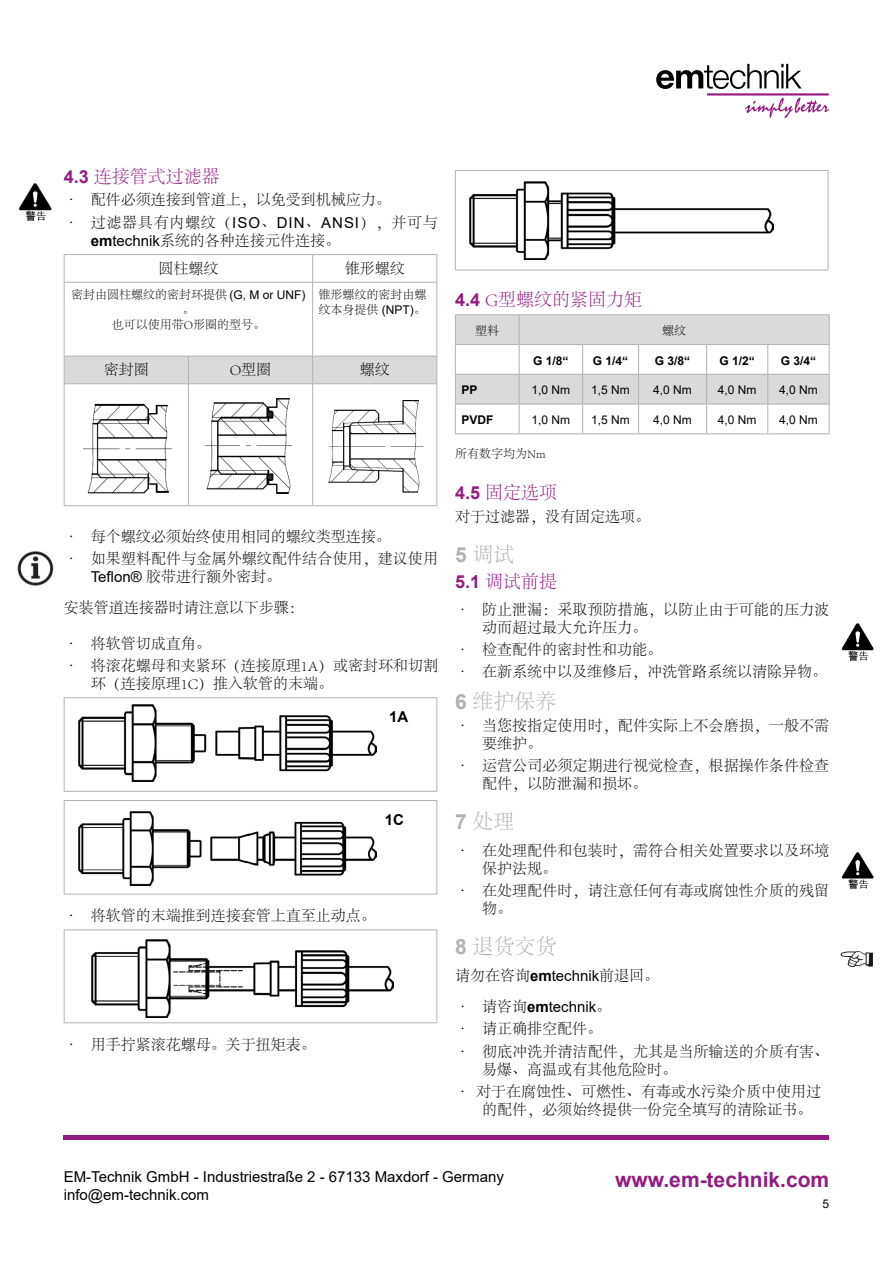
<style>
.page{position:relative;width:893px;height:1263px;background:#fff}
.page>*{position:absolute;margin:0;border:0;box-sizing:border-box;transform-origin:0 0}
.t1{font:700 21px "Arial";color:#921c81}
.t2{font:300 21px "Adobe Song Std";color:#b3b2b2}
.t3{font:300 18px "Adobe Song Std";color:#941c81}
.t4{font:300 15px/18px "Adobe Song Std";color:#000}
.t5{font:15px/18px "Arial";color:#000}
.t6{font:700 15px "Arial";color:#000}
.t7{font:300 12px/15px "Adobe Song Std";color:#000;text-align:center}
.t8{font:12px "Arial";color:#000}
.t9{font:700 12px "Arial";color:#000}
.s1{font-family:"Arial";font-weight:700}
.s2{font-family:"Arial";font-weight:400}
.s3{font-family:"Adobe Song Std";font-weight:300}
.s4{font-weight:700}
</style>
<div class="page">
<svg style="left:656px;top:64px;width:173px;height:54px"></svg>
<div style="left:64px;top:1135px;width:765px;height:5px;background:#941c81"></div>
<hr style="left:64px;top:254px;width:124px;height:1px;background:#b3b2b2">
<svg style="left:64px;top:255px;width:1px;height:27px"></svg>
<hr style="left:188px;top:254px;width:125px;height:1px;background:#b3b2b2">
<hr style="left:313px;top:254px;width:124px;height:1px;background:#b3b2b2">
<svg style="left:312px;top:255px;width:1px;height:27px"></svg>
<svg style="left:436px;top:255px;width:1px;height:27px"></svg>
<hr style="left:64px;top:282px;width:124px;height:1px;background:#b3b2b2">
<hr style="left:64px;top:283px;width:1px;height:73px;background:#b3b2b2">
<hr style="left:188px;top:282px;width:125px;height:1px;background:#b3b2b2">
<hr style="left:313px;top:282px;width:124px;height:1px;background:#b3b2b2">
<hr style="left:312px;top:283px;width:1px;height:73px;background:#b3b2b2">
<hr style="left:436px;top:283px;width:1px;height:73px;background:#b3b2b2">
<div style="left:64px;top:356px;width:373px;height:27px;background:#dadada"></div>
<hr style="left:64px;top:383px;width:124px;height:1px;background:#b3b2b2">
<hr style="left:64px;top:384px;width:1px;height:121px;background:#b3b2b2">
<hr style="left:188px;top:383px;width:125px;height:1px;background:#b3b2b2">
<hr style="left:188px;top:384px;width:1px;height:121px;background:#b3b2b2">
<hr style="left:313px;top:383px;width:124px;height:1px;background:#b3b2b2">
<hr style="left:312px;top:384px;width:1px;height:121px;background:#b3b2b2">
<hr style="left:436px;top:384px;width:1px;height:121px;background:#b3b2b2">
<hr style="left:64px;top:505px;width:124px;height:1px;background:#b3b2b2">
<hr style="left:188px;top:505px;width:125px;height:1px;background:#b3b2b2">
<hr style="left:313px;top:505px;width:124px;height:1px;background:#b3b2b2">
<img style="left:83px;top:403px;width:90px;height:91px">
<img style="left:204px;top:398px;width:89px;height:96px">
<img style="left:328px;top:400px;width:96px;height:93px">
<hr style="left:64px;top:697px;width:373px;height:1px;background:#b3b2b2">
<hr style="left:64px;top:698px;width:1px;height:93px;background:#b3b2b2">
<hr style="left:436px;top:698px;width:1px;height:93px;background:#b3b2b2">
<hr style="left:64px;top:791px;width:373px;height:1px;background:#b3b2b2">
<img style="left:79px;top:705px;width:297px;height:77px">
<hr style="left:64px;top:800px;width:373px;height:1px;background:#b3b2b2">
<hr style="left:64px;top:801px;width:1px;height:93px;background:#b3b2b2">
<hr style="left:436px;top:801px;width:1px;height:93px;background:#b3b2b2">
<hr style="left:64px;top:894px;width:373px;height:1px;background:#b3b2b2">
<img style="left:79px;top:811px;width:297px;height:74px">
<hr style="left:64px;top:929px;width:373px;height:1px;background:#b3b2b2">
<hr style="left:64px;top:930px;width:1px;height:92px;background:#b3b2b2">
<hr style="left:436px;top:930px;width:1px;height:92px;background:#b3b2b2">
<hr style="left:64px;top:1022px;width:373px;height:1px;background:#b3b2b2">
<img style="left:92px;top:939px;width:302px;height:78px">
<hr style="left:455px;top:170px;width:373px;height:1px;background:#b3b2b2">
<hr style="left:455px;top:171px;width:1px;height:99px;background:#b3b2b2">
<hr style="left:828px;top:171px;width:1px;height:99px;background:#b3b2b2">
<hr style="left:455px;top:270px;width:373px;height:1px;background:#b3b2b2">
<img style="left:470px;top:181px;width:304px;height:79px">
<hr style="left:455px;top:433px;width:64px;height:1px;background:#b3b2b2">
<hr style="left:519px;top:433px;width:64px;height:1px;background:#b3b2b2">
<hr style="left:583px;top:433px;width:56px;height:1px;background:#b3b2b2">
<hr style="left:639px;top:433px;width:68px;height:1px;background:#b3b2b2">
<hr style="left:707px;top:433px;width:61px;height:1px;background:#b3b2b2">
<hr style="left:768px;top:433px;width:62px;height:1px;background:#b3b2b2">
<hr style="left:455px;top:314px;width:64px;height:1px;background:#b3b2b2">
<hr style="left:519px;top:314px;width:64px;height:1px;background:#b3b2b2">
<hr style="left:583px;top:314px;width:56px;height:1px;background:#b3b2b2">
<hr style="left:639px;top:314px;width:68px;height:1px;background:#b3b2b2">
<hr style="left:707px;top:314px;width:61px;height:1px;background:#b3b2b2">
<hr style="left:768px;top:314px;width:62px;height:1px;background:#b3b2b2">
<svg style="left:455px;top:315px;width:375px;height:118px"></svg>
<img style="left:841px;top:623px;width:33px;height:38px">
<img style="left:18px;top:183px;width:34px;height:38px">
<img style="left:17px;top:551px;width:37px;height:35px">
<img style="left:840px;top:951px;width:33px;height:16px">
<img style="left:841px;top:852px;width:33px;height:37px">
<p class="t3" style="left:64px;top:167px;width:158px"><span class="s1">4.3</span> 连接管式过滤器</p>
<p class="t4" style="left:64px;top:192px;width:329px">• 配件必须连接到管道上，以免受到机械应力。</p>
<p class="t4" style="left:91px;top:214px;width:349px;text-indent:-27px">• 过滤器具有内螺纹（<span class="s2">ISO</span>、<span class="s2">DIN</span>、<span class="s2">ANSI</span>），并可与<span class="s1">em</span><span class="s2">technik</span>系统的各种连接元件连接。</p>
<p class="t4" style="left:158px;top:260px;width:61px">圆柱螺纹</p>
<p class="t4" style="left:345px;top:260px;width:61px">锥形螺纹</p>
<p class="t7" style="left:71px;top:287px;width:236px">密封由圆柱螺纹的密封环提供 <span class="s2">(G, M or UNF)</span>。<br>也可以使用带O形圈的型号。</p>
<p class="t7" style="left:319px;top:287px;width:109px;text-align:left">锥形螺纹的密封由螺纹本身提供 <span class="s2">(NPT)</span>。</p>
<p class="t4" style="left:104px;top:361px;width:46px">密封圈</p>
<p class="t4" style="left:230px;top:361px;width:43px">O型圈</p>
<p class="t4" style="left:360px;top:361px;width:32px">螺纹</p>
<p class="t4" style="left:64px;top:528px;width:329px">• 每个螺纹必须始终使用相同的螺纹类型连接。</p>
<p class="t4" style="left:91px;top:550px;width:349px;text-indent:-27px">• 如果塑料配件与金属外螺纹配件结合使用，建议使用<br><span class="s2">Teflon®</span> 胶带进行额外密封。</p>
<p class="t4" style="left:64px;top:599px;width:241px">安装管道连接器时请注意以下步骤：</p>
<p class="t4" style="left:64px;top:635px;width:148px">• 将软管切成直角。</p>
<p class="t4" style="left:91px;top:657px;width:349px;text-indent:-27px">• 将滚花螺母和夹紧环（连接原理1A）或密封环和切割环（连接原理1C）推入软管的末端。</p>
<p class="t6" style="left:389px;top:706px;width:21px">1A</p>
<p class="t6" style="left:385px;top:809px;width:21px">1C</p>
<p class="t4" style="left:64px;top:907px;width:313px">• 将软管的末端推到连接套管上直至止动点。</p>
<p class="t4" style="left:64px;top:1036px;width:253px">• 用手拧紧滚花螺母。关于扭矩表。</p>
<p class="t3" style="left:455px;top:290px;width:189px"><span class="s1">4.4</span> G型螺纹的紧固力矩</p>
<p class="t7" style="left:475px;top:324px;width:25px">塑料</p>
<p class="t7" style="left:662px;top:324px;width:25px">螺纹</p>
<p class="t9" style="left:533px;top:352px;width:37px">G 1/8“</p>
<p class="t9" style="left:593px;top:352px;width:37px">G 1/4“</p>
<p class="t9" style="left:655px;top:352px;width:37px">G 3/8“</p>
<p class="t9" style="left:719px;top:352px;width:37px">G 1/2“</p>
<p class="t9" style="left:781px;top:352px;width:37px">G 3/4“</p>
<p class="t9" style="left:461px;top:382px;width:18px">PP</p>
<p class="t8" style="left:532px;top:382px;width:40px">1,0 Nm</p>
<p class="t8" style="left:591px;top:382px;width:40px">1,5 Nm</p>
<p class="t8" style="left:653px;top:382px;width:40px">4,0 Nm</p>
<p class="t8" style="left:718px;top:382px;width:40px">4,0 Nm</p>
<p class="t8" style="left:779px;top:382px;width:40px">4,0 Nm</p>
<p class="t9" style="left:461px;top:411px;width:34px">PVDF</p>
<p class="t8" style="left:532px;top:412px;width:40px">1,0 Nm</p>
<p class="t8" style="left:591px;top:412px;width:40px">1,5 Nm</p>
<p class="t8" style="left:653px;top:412px;width:40px">4,0 Nm</p>
<p class="t8" style="left:718px;top:412px;width:40px">4,0 Nm</p>
<p class="t8" style="left:779px;top:412px;width:40px">4,0 Nm</p>
<p class="t7" style="left:455px;top:446px;width:92px">所有数字均为Nm</p>
<p class="t3" style="left:455px;top:483px;width:104px"><span class="s1">4.5</span> 固定选项</p>
<p class="t4" style="left:455px;top:508px;width:196px">对于过滤器，没有固定选项。</p>
<h1 class="t2" style="left:455px;top:543px;width:61px"><span class="s1">5</span> 调试</h1>
<p class="t3" style="left:455px;top:572px;width:104px"><span class="s1">5.1</span> 调试前提</p>
<p class="t4" style="left:482px;top:601px;width:349px;text-indent:-27px">• 防止泄漏：采取预防措施，以防止由于可能的压力波动而超过最大允许压力。</p>
<p class="t4" style="left:455px;top:641px;width:208px">• 检查配件的密封性和功能。</p>
<p class="t4" style="left:455px;top:663px;width:373px">• 在新系统中以及维修后，冲洗管路系统以清除异物。</p>
<h1 class="t2" style="left:455px;top:689px;width:103px"><span class="s1">6</span> 维护保养</h1>
<p class="t4" style="left:482px;top:717px;width:349px;text-indent:-27px">• 当您按指定使用时，配件实际上不会磨损，一般不需要维护。</p>
<p class="t4" style="left:482px;top:757px;width:349px;text-indent:-27px">• 运营公司必须定期进行视觉检查，根据操作条件检查配件，以防泄漏和损坏。</p>
<h1 class="t2" style="left:455px;top:810px;width:61px"><span class="s1">7</span> 处理</h1>
<p class="t4" style="left:482px;top:842px;width:349px;text-indent:-27px">• 在处理配件和包装时，需符合相关处置要求以及环境保护法规。</p>
<p class="t4" style="left:482px;top:882px;width:349px;text-indent:-27px">• 在处理配件时，请注意任何有毒或腐蚀性介质的残留物。</p>
<h1 class="t2" style="left:455px;top:935px;width:103px"><span class="s1">8</span> 退货交货</h1>
<p class="t4" style="left:455px;top:967px;width:206px">请勿在咨询<span class="s1">em</span><span class="s2">technik</span>前退回。</p>
<p class="t5" style="left:455px;top:998px;width:158px"><span class="s3">• 请咨询</span><span class="s4">em</span>technik<span class="s3">。</span></p>
<p class="t4" style="left:455px;top:1020px;width:148px">• 请正确排空配件。</p>
<p class="t4" style="left:482px;top:1043px;width:349px;text-indent:-27px">• 彻底冲洗并清洁配件，尤其是当所输送的介质有害、易爆、高温或有其他危险时。</p>
<p class="t4" style="left:482px;top:1083px;width:341px;text-indent:-27px">• 对于在腐蚀性、可燃性、有毒或水污染介质中使用过的配件，必须始终提供一份完全填写的清除证书。</p>
<p class="t5" style="left:64px;top:1168px;width:442px">EM-Technik GmbH - Industriestraße 2 - 67133 Maxdorf - Germany info@em-technik.com</p>
<h1 class="t1" style="left:615px;top:1165px;width:215px">www.em-technik.com</h1>
<p class="t8" style="left:822px;top:1195px;width:8px">5</p>
</div>
